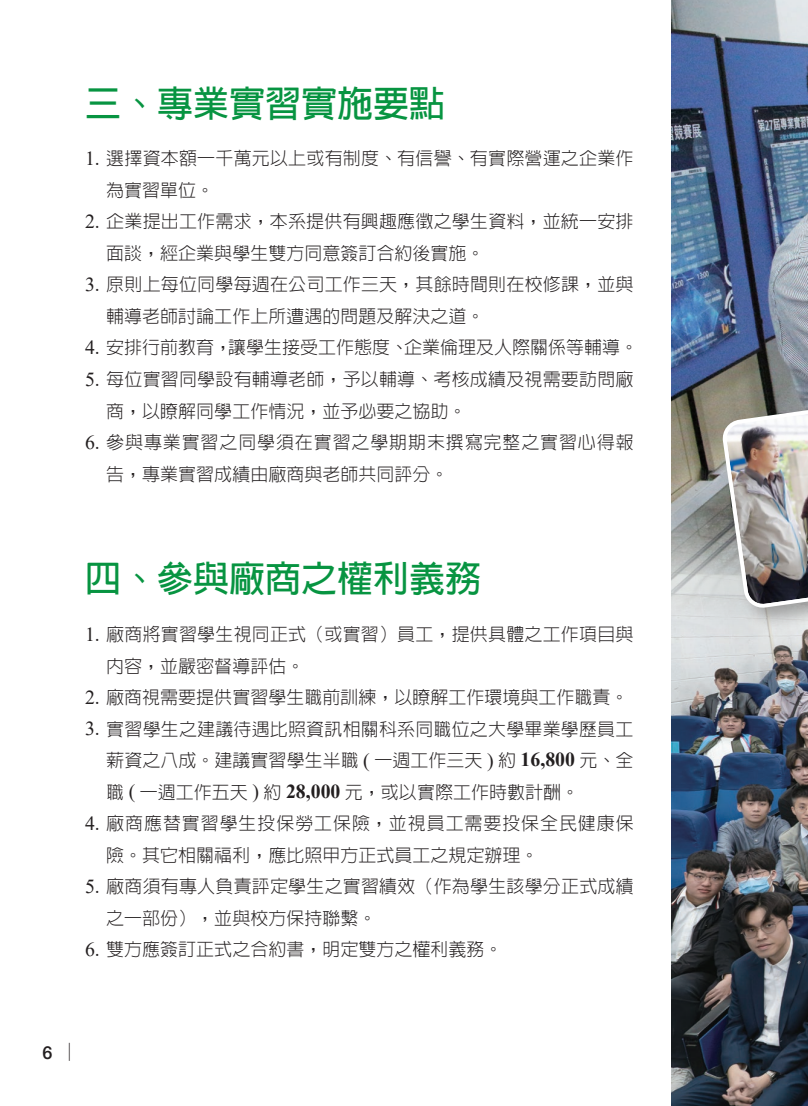
<style>
.page{position:relative;width:808px;height:1106px;background:#fff}
.page>*{position:absolute;margin:0;border:0;box-sizing:border-box;transform-origin:0 0}
.t1{font:700 36px "AR Hei B5";color:#079441}
.t2{font:300 18px/31.5px "AR Hei B5";letter-spacing:.01em;color:#231f20}
.t3{font:300 18px/31.5px "AR Hei B5";letter-spacing:.05em;color:#231f20}
.t4{font:500 18px "Helvetica Neue LT Std";color:#231f20}
.s1{font-family:"Times New Roman";font-weight:400;font-size:19.8px}
.s2{font-family:"Times New Roman";font-weight:700;font-size:19.8px}
.s3{font-weight:100}
</style>
<div class="page">
<img style="left:672px;top:0;width:136px;height:492px">
<img style="left:672px;top:492px;width:136px;height:614px">
<div style="left:718px;top:384px;width:90px;height:247px;background:#231f20;opacity:.35"></div>
<img style="left:723px;top:389px;width:85px;height:218px">
<h1 class="t1" style="left:85px;top:85px;width:361px">三、專業實習實施要點</h1>
<p class="t2" style="left:106px;top:143px;width:529px;text-indent:-21px"><span class="s1">1.</span> 選擇資本額一千萬元以上或有制度、有信譽、有實際營運之企業作為實習單位。</p>
<p class="t2" style="left:106px;top:206px;width:529px;text-indent:-21px"><span class="s1">2.</span> 企業提出工作需求，本系提供有興趣應徵之學生資料，並統一安排面談，經企業與學生雙方同意簽訂合約後實施。</p>
<p class="t2" style="left:106px;top:269px;width:529px;text-indent:-21px"><span class="s1">3.</span> 原則上每位同學每週在公司工作三天，其餘時間則在校修課，並與輔導老師討論工作上所遭遇的問題及解決之道。</p>
<p class="t2" style="left:85px;top:332px;width:555px"><span class="s1">4.</span> 安排行前教育，讓學生接受工作態度、企業倫理及人際關係等輔導。</p>
<p class="t2" style="left:106px;top:363px;width:529px;text-indent:-21px"><span class="s1">5.</span> 每位實習同學設有輔導老師，予以輔導、考核成績及視需要訪問廠商，以瞭解同學工作情況，並予必要之協助。</p>
<p class="t3" style="left:106px;top:426px;width:529px;text-indent:-21px"><span class="s1">6.</span> 參與專業實習之同學須在實習之學期期末撰寫完整之實習心得報告，專業實習成績由廠商與老師共同評分。</p>
<h1 class="t1" style="left:85px;top:560px;width:397px">四、參與廠商之權利義務</h1>
<p class="t2" style="left:106px;top:618px;width:529px;text-indent:-21px"><span class="s1">1.</span> 廠商將實習學生視同正式（或實習）員工，提供具體之工作項目與內容，並嚴密督導評估。</p>
<p class="t2" style="left:85px;top:681px;width:545px"><span class="s1">2.</span> 廠商視需要提供實習學生職前訓練，以瞭解工作環境與工作職責。</p>
<p class="t2" style="left:106px;top:713px;width:529px;text-align:justify;text-indent:-21px"><span class="s1">3.</span> 實習學生之建議待遇比照資訊相關科系同職位之大學畢業學歷員工薪資之八成。建議實習學生半職 <span class="s1">(</span> 一週工作三天 <span class="s1">)</span> 約 <span class="s2">16,800</span> 元、全職 <span class="s1">(</span> 一週工作五天 <span class="s1">)</span> 約 <span class="s2">28,000</span> 元，或以實際工作時數計酬。</p>
<p class="t3" style="left:106px;top:807px;width:529px;text-indent:-21px"><span class="s1">4.</span> 廠商應替實習學生投保勞工保險，並視員工需要投保全民健康保險。其它相關福利，應比照甲方正式員工之規定辦理。</p>
<p class="t2" style="left:106px;top:870px;width:529px;text-indent:-21px"><span class="s1">5.</span> 廠商須有專人負責評定學生之實習績效（作為學生該學分正式成績之一部份），並與校方保持聯繫。</p>
<p class="t2" style="left:85px;top:933px;width:419px"><span class="s1">6.</span> 雙方應簽訂正式之合約書，明定雙方之權利義務。</p>
<p class="t4" style="left:43px;top:1041px;width:31px">6 <span class="s3">|</span></p>
</div>
